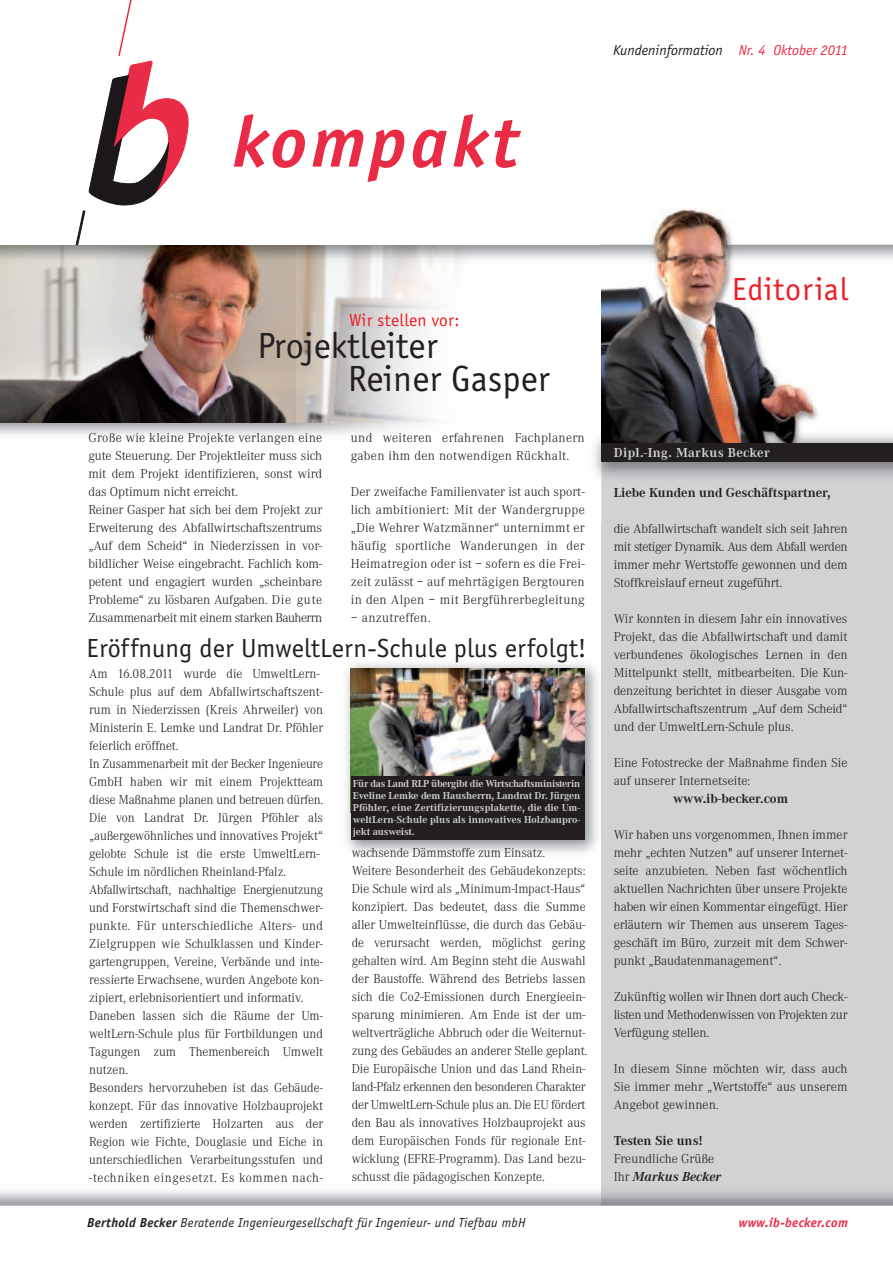
<style>
.page{position:relative;width:893px;height:1263px;background:#fff}
.page>*{position:absolute;margin:0;border:0;box-sizing:border-box;transform-origin:0 0}
.t1{font:italic 700 74.55px "Officina San Itc T";letter-spacing:.055em;color:#ea2b46}
.t2{font:37.5px/33px "Officina San Itc T";letter-spacing:.005em;color:#231f20}
.t3{font:33px "Officina San Itc T";letter-spacing:.025em;color:#ee1d23}
.t4{font:27px "Officina San Itc T";letter-spacing:.005em;color:#231f20}
.t5{font:18px "Officina San Itc T";letter-spacing:.015em;color:#ee1d23}
.t6{font:italic 15px "Officina San Itc T";color:#231f20}
.t7{font:300 13.5px/18px "Corporate A";color:#231f20;text-align:justify}
.t8{font:300 13.5px/18px "Corporate A";letter-spacing:.025em;color:#231f20}
.t9{font:italic 13.5px "Officina San Itc T";letter-spacing:.02em;color:#231f20}
.t10{font:700 13.5px "Corporate A";color:#231f20}
.t11{font:700 13.5px "Corporate A";letter-spacing:.025em;color:#d1d2d4}
.t12{font:italic 700 13.5px "Officina San Itc T";letter-spacing:.025em;color:#ea2b46}
.t13{font:700 10.5px/12px "Corporate A";color:#d1d2d4;text-align:justify}
.s1{color:#ea2b46}
.s2{font-weight:700}
.s3{font-weight:700;font-style:italic}
</style>
<div class="page">
<img style="left:0;top:306px;width:297px;height:130px">
<img style="left:346px;top:617px;width:256px;height:282px">
<img style="left:351px;top:669px;width:234px;height:106px">
<img style="left:297px;top:306px;width:305px;height:283px">
<img style="left:297px;top:306px;width:157px;height:117px">
<img style="left:0;top:245px;width:602px;height:61px">
<div style="left:602px;top:447px;width:291px;height:766px;background:#d1d2d4"></div>
<img style="left:547px;top:387px;width:55px;height:138px">
<img style="left:602px;top:461px;width:291px;height:16px">
<img style="left:602px;top:209px;width:291px;height:234px">
<div style="left:602px;top:443px;width:291px;height:18px;background:#231f20"></div>
<svg style="left:75px;top:0;width:114px;height:245px"></svg>
<div style="left:0;top:1205px;width:893px;height:58px;background:#fff"></div>
<div style="left:351px;top:775px;width:234px;height:64px;background:#231f20"></div>
<p class="t1" style="left:233px;top:98px;width:287px">kompakt</p>
<p class="t6" style="left:613px;top:42px;width:237px">Kundeninformation <span class="s1">Nr. 4 Oktober 2011</span></p>
<p class="t5" style="left:349px;top:310px;width:112px">Wir stellen vor:</p>
<p class="t2" style="left:348px;top:329px;width:204px;text-indent:-90px">Projektleiter<br>Reiner Gasper</p>
<p class="t7" style="left:88px;top:429px;width:235px;text-align:left">Große wie kleine Projekte verlangen eine gute Steuerung. Der Projektleiter muss sich mit dem Projekt identifizieren, sonst wird das Optimum nicht erreicht.<br>Reiner Gasper hat sich bei dem Projekt zur Erweiterung des Abfallwirtschaftszentrums „Auf dem Scheid“ in Niederzissen in vor&shy;bildlicher Weise eingebracht. Fachlich kom&shy;petent und engagiert wurden „scheinbare Probleme“ zu lösbaren Aufgaben. Die gute Zusammenarbeit mit einem starken Bauherrn</p>
<p class="t8" style="left:351px;top:429px;width:235px">und weiteren erfahrenen Fachplanern gaben ihm den notwendigen Rückhalt.</p>
<p class="t7" style="left:351px;top:483px;width:235px">Der zweifache Familienvater ist auch sport&shy;lich ambitioniert: Mit der Wandergruppe „Die Wehrer Watzmänner“ unternimmt er häufig sportliche Wanderungen in der Heimatregion oder ist – sofern es die Frei&shy;zeit zulässt – auf mehrtägigen Bergtouren in den Alpen – mit Bergführerbegleitung</p>
<p class="t8" style="left:351px;top:609px;width:81px">– anzutreffen.</p>
<p class="t4" style="left:87px;top:632px;width:502px">Eröffnung der UmweltLern-Schule plus erfolgt!</p>
<p class="t7" style="left:89px;top:665px;width:236px;text-align:left">Am 16.08.2011 wurde die UmweltLern-Schule plus auf dem Abfallwirtschaftszent&shy;rum in Niederzissen (Kreis Ahrweiler) von Ministerin E. Lemke und Landrat Dr. Pföhler feierlich eröffnet.<br>In Zusammenarbeit mit der Becker Ingenieure GmbH haben wir mit einem Projektteam diese Maßnahme planen und betreuen dürfen.<br>Die von Landrat Dr. Jürgen Pföhler als „außergewöhnliches und innovatives Projekt“ gelobte Schule ist die erste UmweltLern-Schule im nördlichen Rheinland-Pfalz.<br>Abfallwirtschaft, nachhaltige Energienutzung und Forstwirtschaft sind die Themenschwer&shy;punkte. Für unterschiedliche Alters- und Zielgruppen wie Schulklassen und Kinder&shy;gartengruppen, Vereine, Verbände und inte&shy;ressierte Erwachsene, wurden Angebote kon&shy;zipiert, erlebnisorientiert und informativ.<br>Daneben lassen sich die Räume der Um&shy;weltLern-Schule plus für Fortbildungen und Tagungen zum Themenbereich Umwelt nutzen.<br>Besonders hervorzuheben ist das Gebäude&shy;konzept. Für das innovative Holzbauprojekt werden zertifizierte Holzarten aus der Region wie Fichte, Douglasie und Eiche in unterschiedlichen Verarbeitungsstufen und -techniken eingesetzt. Es kommen nach-</p>
<p class="t13" style="left:353px;top:777px;width:229px">Für das Land RLP übergibt die Wirtschaftsministerin Eveline Lemke dem Hausherrn, Landrat Dr. Jürgen Pföhler, eine Zertifizierungsplakette, die die Um&shy;weltLern-Schule plus als innovatives Holzbaupro&shy;jekt ausweist.</p>
<p class="t7" style="left:352px;top:844px;width:237px;text-align:left">wachsende Dämmstoffe zum Einsatz.<br>Weitere Besonderheit des Gebäudekonzepts:<br>Die Schule wird als „Minimum-Impact-Haus“ konzipiert. Das bedeutet, dass die Summe aller Umwelteinflüsse, die durch das Gebäu&shy;de verursacht werden, möglichst gering gehalten wird. Am Beginn steht die Auswahl der Baustoffe. Während des Betriebs lassen sich die Co2-Emissionen durch Energieein&shy;sparung minimieren. Am Ende ist der um&shy;weltverträgliche Abbruch oder die Weiternut&shy;zung des Gebäudes an anderer Stelle geplant.<br>Die Europäische Union und das Land Rhein&shy;land-Pfalz erkennen den besonderen Charakter der UmweltLern-Schule plus an. Die EU fördert den Bau als innovatives Holzbauprojekt aus dem Europäischen Fonds für regionale Ent&shy;wicklung (EFRE-Programm). Das Land bezu&shy;schusst die pädagogischen Konzepte.</p>
<p class="t3" style="left:732px;top:271px;width:118px">Editorial</p>
<p class="t11" style="left:614px;top:445px;width:158px">Dipl.-Ing. Markus Becker</p>
<p class="t10" style="left:614px;top:485px;width:219px">Liebe Kunden und Geschäftspartner,</p>
<p class="t7" style="left:614px;top:520px;width:235px">die Abfallwirtschaft wandelt sich seit Jahren mit stetiger Dynamik. Aus dem Abfall werden immer mehr Wertstoffe gewonnen und dem Stoffkreislauf erneut zugeführt.</p>
<p class="t7" style="left:614px;top:609px;width:235px">Wir konnten in diesem Jahr ein innovatives Projekt, das die Abfallwirtschaft und damit verbundenes ökologisches Lernen in den Mittelpunkt stellt, mitbearbeiten. Die Kun&shy;denzeitung berichtet in dieser Ausgabe vom Abfallwirtschaftszentrum „Auf dem Scheid“ und der UmweltLern-Schule plus.</p>
<p class="t7" style="left:614px;top:753px;width:235px">Eine Fotostrecke der Maßnahme finden Sie</p>
<p class="t7" style="left:614px;top:771px;width:138px">auf unserer Internetseite:</p>
<p class="t10" style="left:673px;top:791px;width:117px">www.ib-becker.com</p>
<p class="t7" style="left:614px;top:825px;width:235px">Wir haben uns vorgenommen, Ihnen immer mehr „echten Nutzen" auf unserer Internet&shy;seite anzubieten. Neben fast wöchentlich aktuellen Nachrichten über unsere Projekte haben wir einen Kommentar eingefügt. Hier erläutern wir Themen aus unserem Tages&shy;geschäft im Büro, zurzeit mit dem Schwer&shy;punkt „Baudatenmanagement“.</p>
<p class="t7" style="left:614px;top:987px;width:235px">Zukünftig wollen wir Ihnen dort auch Check&shy;listen und Methodenwissen von Projekten zur Verfügung stellen.</p>
<p class="t7" style="left:614px;top:1059px;width:235px">In diesem Sinne möchten wir, dass auch Sie immer mehr „Wertstoffe“ aus unserem Angebot gewinnen.</p>
<p class="t7" style="left:614px;top:1131px;width:109px;text-align:left"><span class="s2">Testen Sie uns!<br></span>Freundliche Grüße<br>Ihr <span class="s3">Markus Becker</span></p>
<p class="t9" style="left:87px;top:1215px;width:440px"><span class="s2">Berthold Becker</span> Beratende Ingenieurgesellschaft für Ingenieur- und Tiefbau mbH</p>
<p class="t12" style="left:739px;top:1215px;width:111px">www.ib-becker.com</p>
</div>
